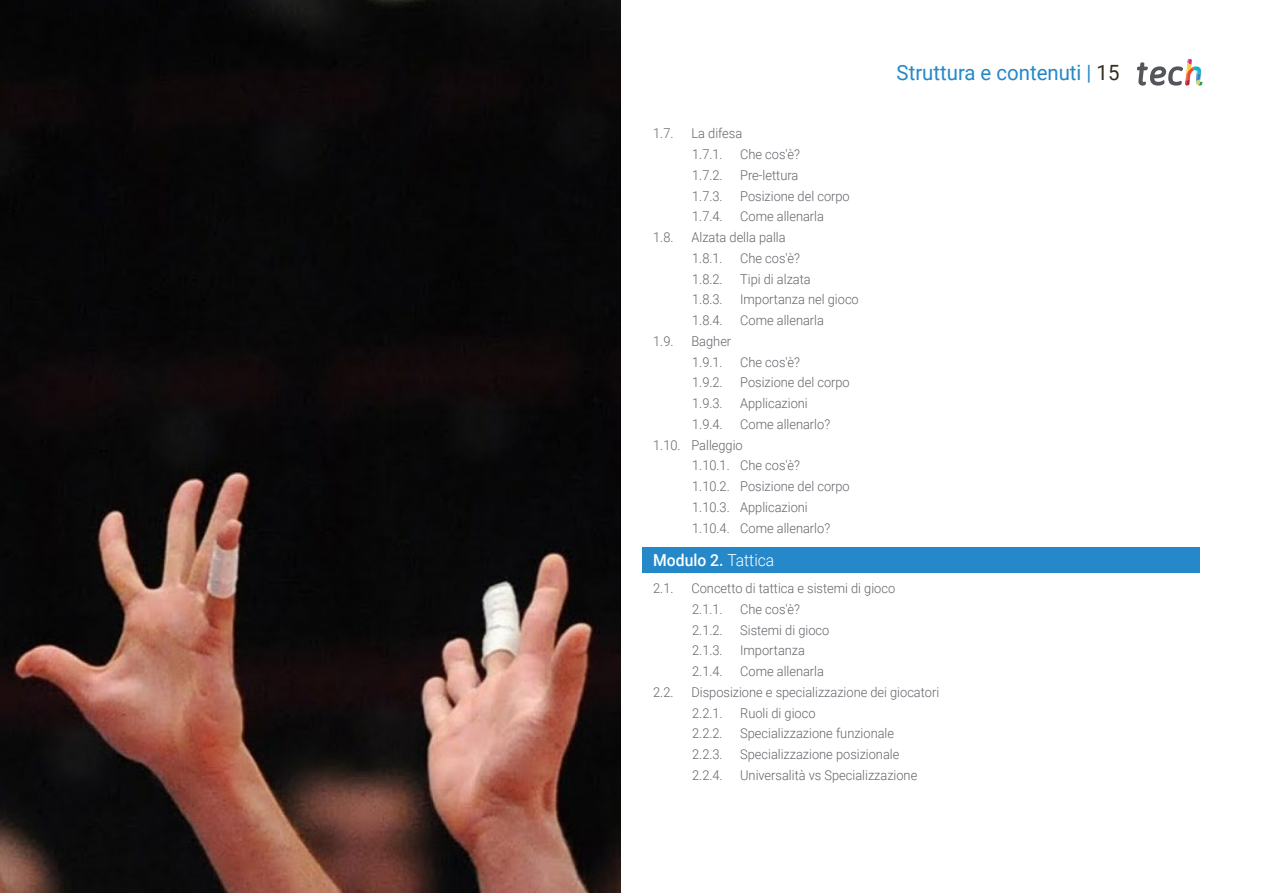
<style>
.page{position:relative;width:1263px;height:893px;background:#fff}
.page>*{position:absolute;margin:0;border:0;box-sizing:border-box;transform-origin:0 0}
.t1{font:21px "Roboto";color:#2488c9}
.t2{font:500 16.5px "Roboto";color:#fff;scale:.95 1}
.t3{font:300 13.5px/20.7px "Roboto";color:#61646a;scale:.95 1}
.s1{color:#312e20}
.s2{font-weight:300}
</style>
<div class="page">
<svg style="left:1137px;top:59px;width:65px;height:27px"></svg>
<div style="left:642px;top:547px;width:557px;height:25px;background:#2488c9"></div>
<img style="left:0;top:0;width:621px;height:893px">
<p class="t3" style="left:653px;top:123px;width:23px">1.7.</p>
<p class="t3" style="left:691px;top:123px;width:55px">La difesa<br>1.7.1.</p>
<p class="t3" style="left:740px;top:143px;width:64px">Che cos'è?</p>
<p class="t3" style="left:692px;top:164px;width:34px">1.7.2.</p>
<p class="t3" style="left:740px;top:164px;width:63px">Pre-lettura</p>
<p class="t3" style="left:692px;top:185px;width:34px">1.7.3.</p>
<p class="t3" style="left:740px;top:185px;width:117px">Posizione del corpo</p>
<p class="t3" style="left:692px;top:206px;width:34px">1.7.4.</p>
<p class="t3" style="left:740px;top:206px;width:90px">Come allenarla</p>
<p class="t3" style="left:653px;top:226px;width:23px">1.8.</p>
<p class="t3" style="left:691px;top:226px;width:101px">Alzata della palla<br>1.8.1.</p>
<p class="t3" style="left:740px;top:247px;width:64px">Che cos'è?</p>
<p class="t3" style="left:692px;top:268px;width:34px">1.8.2.</p>
<p class="t3" style="left:740px;top:268px;width:76px">Tipi di alzata</p>
<p class="t3" style="left:692px;top:289px;width:34px">1.8.3.</p>
<p class="t3" style="left:740px;top:289px;width:126px">Importanza nel gioco</p>
<p class="t3" style="left:692px;top:309px;width:34px">1.8.4.</p>
<p class="t3" style="left:740px;top:309px;width:90px">Come allenarla</p>
<p class="t3" style="left:653px;top:330px;width:23px">1.9.</p>
<p class="t3" style="left:691px;top:330px;width:43px">Bagher<br>1.9.1.</p>
<p class="t3" style="left:740px;top:351px;width:64px">Che cos'è?</p>
<h1 class="t1" style="left:897px;top:57px;width:224px">Struttura e contenuti | <span class="s1">15</span></h1>
<p class="t3" style="left:692px;top:372px;width:34px">1.9.2.</p>
<p class="t3" style="left:740px;top:372px;width:117px">Posizione del corpo</p>
<p class="t3" style="left:692px;top:392px;width:34px">1.9.3.</p>
<p class="t3" style="left:740px;top:392px;width:73px">Applicazioni</p>
<p class="t3" style="left:692px;top:413px;width:34px">1.9.4.</p>
<p class="t3" style="left:740px;top:413px;width:96px">Come allenarlo?</p>
<p class="t3" style="left:653px;top:434px;width:96px">1.10. Palleggio</p>
<p class="t3" style="left:692px;top:455px;width:115px">1.10.1. Che cos'è?</p>
<p class="t3" style="left:692px;top:475px;width:167px">1.10.2. Posizione del corpo</p>
<p class="t3" style="left:692px;top:496px;width:123px">1.10.3. Applicazioni</p>
<p class="t3" style="left:692px;top:517px;width:147px">1.10.4. Come allenarlo?</p>
<p class="t2" style="left:653px;top:548px;width:129px">Modulo 2. <span class="s2">Tattica</span></p>
<p class="t3" style="left:653px;top:577px;width:23px">2.1.</p>
<p class="t3" style="left:691px;top:577px;width:216px">Concetto di tattica e sistemi di gioco<br>2.1.1.</p>
<p class="t3" style="left:740px;top:598px;width:64px">Che cos'è?</p>
<p class="t3" style="left:692px;top:619px;width:34px">2.1.2.</p>
<p class="t3" style="left:740px;top:619px;width:95px">Sistemi di gioco</p>
<p class="t3" style="left:692px;top:640px;width:34px">2.1.3.</p>
<p class="t3" style="left:740px;top:640px;width:70px">Importanza</p>
<p class="t3" style="left:692px;top:660px;width:34px">2.1.4.</p>
<p class="t3" style="left:740px;top:660px;width:90px">Come allenarla</p>
<p class="t3" style="left:653px;top:681px;width:23px">2.2.</p>
<p class="t3" style="left:691px;top:681px;width:262px">Disposizione e specializzazione dei giocatori<br>2.2.1.</p>
<p class="t3" style="left:740px;top:702px;width:81px">Ruoli di gioco</p>
<p class="t3" style="left:692px;top:723px;width:34px">2.2.2.</p>
<p class="t3" style="left:740px;top:723px;width:163px">Specializzazione funzionale</p>
<p class="t3" style="left:692px;top:743px;width:34px">2.2.3.</p>
<p class="t3" style="left:740px;top:743px;width:169px">Specializzazione posizionale</p>
<p class="t3" style="left:692px;top:764px;width:34px">2.2.4.</p>
<p class="t3" style="left:740px;top:764px;width:188px">Universalità vs Specializzazione</p>
</div>
